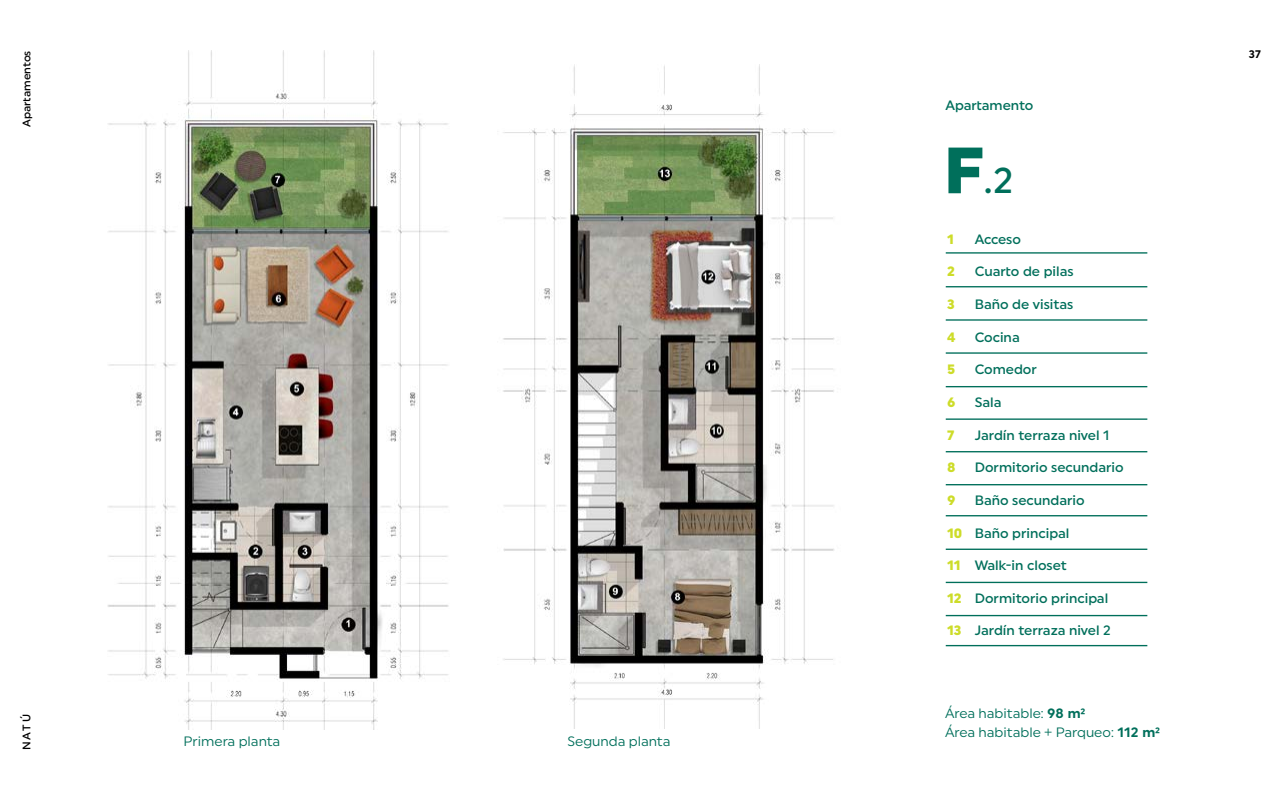
<style>
.page{position:relative;width:1280px;height:800px;background:#fff}
.page>*{position:absolute;margin:0;border:0;box-sizing:border-box;transform-origin:0 0}
.t1{font:500 36px "Uniform";color:#006f5b}
.t2{font:500 13.6px "Uniform";color:#006f5b}
.t3{font:13.6px/19px "Uniform";color:#006f5b}
.t4{font:900 13.6px "Uniform";color:#cddc29}
.t5{font:500 11px "Uniform";color:#000}
.t6{font:700 11px "Uniform";color:#000}
.s1{font-weight:900;font-size:65.3px}
.s2{font-weight:700}
</style>
<div class="page">
<img style="left:108px;top:51px;width:341px;height:679px">
<img style="left:503px;top:64px;width:332px;height:665px">
<hr style="left:946px;top:252px;width:201px;height:2px;background:#006f5b">
<hr style="left:946px;top:286px;width:201px;height:1px;background:#006f5b">
<hr style="left:946px;top:319px;width:201px;height:2px;background:#006f5b">
<hr style="left:946px;top:352px;width:201px;height:2px;background:#006f5b">
<hr style="left:946px;top:386px;width:201px;height:1px;background:#006f5b">
<hr style="left:946px;top:418px;width:201px;height:2px;background:#006f5b">
<hr style="left:946px;top:451px;width:201px;height:1px;background:#006f5b">
<hr style="left:946px;top:484px;width:201px;height:1px;background:#006f5b">
<hr style="left:946px;top:515px;width:201px;height:1px;background:#006f5b">
<hr style="left:946px;top:549px;width:201px;height:1px;background:#006f5b">
<hr style="left:946px;top:582px;width:201px;height:1px;background:#006f5b">
<hr style="left:946px;top:615px;width:201px;height:1px;background:#006f5b">
<hr style="left:946px;top:645px;width:201px;height:1px;background:#006f5b">
<p class="t5" style="left:20px;top:127px;width:78px;rotate:-90deg">Apartamentos</p>
<p class="t5" style="left:20px;top:750px;width:38px;rotate:-90deg">NATÚ</p>
<p class="t3" style="left:184px;top:731px;width:98px">Primera planta</p>
<p class="t3" style="left:567px;top:731px;width:105px">Segunda planta</p>
<p class="t2" style="left:946px;top:97px;width:89px">Apartamento</p>
<h1 class="t1" style="left:944px;top:159px;width:71px"><span class="s1">F</span>.2</h1>
<p class="t4" style="left:947px;top:231px;width:8px">1</p>
<p class="t4" style="left:947px;top:264px;width:9px">2</p>
<p class="t4" style="left:947px;top:296px;width:9px">3</p>
<p class="t4" style="left:947px;top:329px;width:10px">4</p>
<p class="t4" style="left:947px;top:361px;width:10px">5</p>
<p class="t4" style="left:947px;top:394px;width:10px">6</p>
<p class="t4" style="left:947px;top:427px;width:9px">7</p>
<p class="t4" style="left:947px;top:459px;width:10px">8</p>
<p class="t4" style="left:947px;top:492px;width:10px">9</p>
<p class="t4" style="left:947px;top:525px;width:17px">10</p>
<p class="t4" style="left:947px;top:557px;width:15px">11</p>
<p class="t4" style="left:947px;top:590px;width:16px">12</p>
<p class="t4" style="left:947px;top:623px;width:16px">13</p>
<p class="t2" style="left:975px;top:231px;width:48px">Acceso</p>
<p class="t2" style="left:975px;top:264px;width:100px">Cuarto de pilas</p>
<p class="t2" style="left:975px;top:296px;width:100px">Baño de visitas</p>
<p class="t2" style="left:975px;top:329px;width:46px">Cocina</p>
<p class="t2" style="left:975px;top:361px;width:64px">Comedor</p>
<p class="t2" style="left:975px;top:394px;width:28px">Sala</p>
<p class="t2" style="left:975px;top:427px;width:136px">Jardín terraza nivel 1</p>
<p class="t2" style="left:975px;top:459px;width:150px">Dormitorio secundario</p>
<p class="t2" style="left:975px;top:492px;width:111px">Baño secundario</p>
<p class="t2" style="left:975px;top:525px;width:96px">Baño principal</p>
<p class="t2" style="left:975px;top:557px;width:93px">Walk-in closet</p>
<p class="t2" style="left:975px;top:590px;width:135px">Dormitorio principal</p>
<p class="t2" style="left:975px;top:623px;width:138px">Jardín terraza nivel 2</p>
<p class="t3" style="left:945px;top:704px;width:217px">Área habitable: <span class="s2">98 m²<br></span>Área habitable + Parqueo: <span class="s2">112 m²</span></p>
<p class="t6" style="left:1249px;top:48px;width:14px">37</p>
</div>
